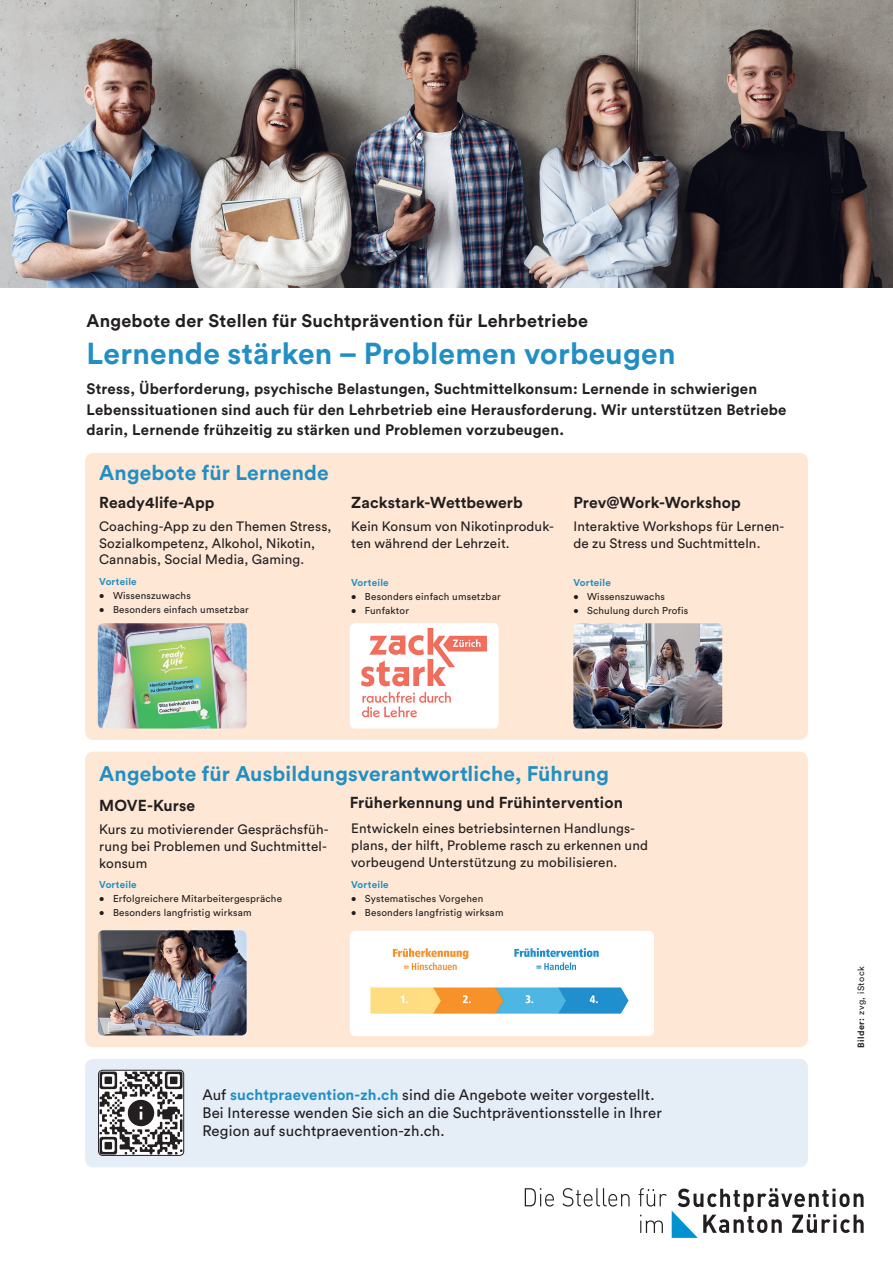
<style>
.page{position:relative;width:893px;height:1263px;background:#fff}
.page>*{position:absolute;margin:0;border:0;box-sizing:border-box;transform-origin:0 0}
.t1{font:700 30px "Circular Pro";letter-spacing:.01em;color:#218fc3}
.t2{font:700 21px "Circular Pro";letter-spacing:.01em;color:#218fc3}
.t3{font:700 18px "Circular Pro";letter-spacing:.015em;color:#231f20}
.t4{font:700 15.75px "Circular Pro";letter-spacing:.01em;color:#231f20}
.t5{font:700 15px/20.2px "Circular Pro";letter-spacing:.015em;color:#231f20}
.t6{font:15px/18.3px "Circular Pro";letter-spacing:.01em;color:#231f20}
.t7{font:13.5px/16.6px "Circular Pro";letter-spacing:.01em;color:#231f20}
.t8{font:9.9px "Circular Pro";letter-spacing:.02em;color:#231f20}
.t9{font:700 9.9px "Circular Pro";letter-spacing:.02em;color:#218fc3}
.t10{font:9px "Circular Pro";letter-spacing:.05em;color:#231f20}
.s1{font-weight:700}
.s2{font-weight:700;color:#218fc3}
</style>
<div class="page">
<div style="left:85px;top:453px;width:723px;height:287px;background:#fee8d5;border-radius:9px"></div>
<div style="left:85px;top:752px;width:723px;height:295px;background:#fee8d5;border-radius:9px"></div>
<div style="left:85px;top:1059px;width:723px;height:108px;background:#e5eef7;border-radius:9px"></div>
<img style="left:98px;top:623px;width:149px;height:105px">
<div style="left:350px;top:623px;width:149px;height:105px;background:#fff;border-radius:5px"></div>
<img style="left:352px;top:623px;width:145px;height:105px">
<img style="left:573px;top:623px;width:149px;height:105px">
<img style="left:98px;top:930px;width:149px;height:105px">
<div style="left:350px;top:931px;width:304px;height:105px;background:#fff;border-radius:5px"></div>
<img style="left:370px;top:948px;width:281px;height:88px">
<svg style="left:525px;top:1188px;width:29px;height:18px"></svg>
<svg style="left:562px;top:1188px;width:68px;height:18px"></svg>
<svg style="left:639px;top:1188px;width:225px;height:50px"></svg>
<img style="left:99px;top:1070px;width:85px;height:85px">
<div style="left:98px;top:1070px;width:86px;height:86px;border:1px solid #231f20;border-radius:4px"></div>
<img style="left:0;top:0;width:893px;height:287px">
<h3 class="t3" style="left:87px;top:308px;width:503px">Angebote der Stellen für Suchtprävention für Lehrbetriebe</h3>
<h1 class="t1" style="left:87px;top:333px;width:590px">Lernende stärken – Problemen vorbeugen</h1>
<p class="t5" style="left:87px;top:378px;width:701px">Stress, Überforderung, psychische Belastungen, Suchtmittelkonsum: Lernende in schwierigen<br>Lebenssituationen sind auch für den Lehrbetrieb eine Herausforderung. Wir unterstützen Betriebe darin, Lernende frühzeitig zu stärken und Problemen vorzubeugen.</p>
<h2 class="t2" style="left:99px;top:458px;width:231px">Angebote für Lernende</h2>
<p class="t4" style="left:99px;top:491px;width:117px">Ready4life-App</p>
<p class="t7" style="left:99px;top:517px;width:234px">Coaching-App zu den Themen Stress,<br>Sozialkompetenz, Alkohol, Nikotin,<br>Cannabis, Social Media, Gaming.</p>
<p class="t9" style="left:99px;top:575px;width:39px">Vorteile</p>
<p class="t8" style="left:99px;top:589px;width:93px"><span class="s1">•</span> Wissenszuwachs</p>
<p class="t8" style="left:99px;top:602px;width:151px"><span class="s1">•</span> Besonders einfach umsetzbar</p>
<p class="t4" style="left:351px;top:491px;width:173px">Zackstark-Wettbewerb</p>
<p class="t7" style="left:351px;top:517px;width:204px">Kein Konsum von Nikotinproduk&shy;ten während der Lehrzeit.</p>
<p class="t9" style="left:351px;top:576px;width:39px">Vorteile</p>
<p class="t8" style="left:351px;top:590px;width:151px"><span class="s1">•</span> Besonders einfach umsetzbar</p>
<p class="t8" style="left:351px;top:604px;width:59px"><span class="s1">•</span> Funfaktor</p>
<p class="t4" style="left:573px;top:491px;width:169px">Prev@Work-Workshop</p>
<p class="t7" style="left:573px;top:517px;width:212px">Interaktive Workshops für Lernen&shy;de zu Stress und Suchtmitteln.</p>
<p class="t9" style="left:573px;top:576px;width:39px">Vorteile</p>
<p class="t8" style="left:573px;top:590px;width:93px"><span class="s1">•</span> Wissenszuwachs</p>
<p class="t8" style="left:573px;top:604px;width:116px"><span class="s1">•</span> Schulung durch Profis</p>
<h2 class="t2" style="left:99px;top:759px;width:511px">Angebote für Ausbildungsverantwortliche, Führung</h2>
<p class="t4" style="left:99px;top:795px;width:97px">MOVE-Kurse</p>
<p class="t7" style="left:99px;top:821px;width:231px">Kurs zu motivierender Gesprächsfüh&shy;rung bei Problemen und Suchtmittel&shy;konsum</p>
<p class="t9" style="left:99px;top:878px;width:39px">Vorteile</p>
<p class="t8" style="left:99px;top:892px;width:184px"><span class="s1">•</span> Erfolgreichere Mitarbeitergespräche</p>
<p class="t8" style="left:99px;top:906px;width:154px"><span class="s1">•</span> Besonders langfristig wirksam</p>
<p class="t4" style="left:350px;top:791px;width:275px">Früherkennung und Frühintervention</p>
<p class="t7" style="left:351px;top:819px;width:298px">Entwickeln eines betriebsinternen Handlungs&shy;plans, der hilft, Probleme rasch zu erkennen und vorbeugend Unterstützung zu mobilisieren.</p>
<p class="t9" style="left:351px;top:878px;width:39px">Vorteile</p>
<p class="t8" style="left:351px;top:892px;width:133px"><span class="s1">•</span> Systematisches Vorgehen</p>
<p class="t8" style="left:351px;top:906px;width:154px"><span class="s1">•</span> Besonders langfristig wirksam</p>
<p class="t6" style="left:202px;top:1085px;width:461px">Auf <span class="s2">suchtpraevention-zh.ch</span> sind die Angebote weiter vorgestellt.<br>Bei Interesse wenden Sie sich an die Suchtpräventionsstelle in Ihrer<br>Region auf suchtpraevention-zh.ch.</p>
<p class="t10" style="left:855px;top:1048px;width:83px;rotate:-90deg"><span class="s1">Bilder:</span> zvg, iStock</p>
</div>
